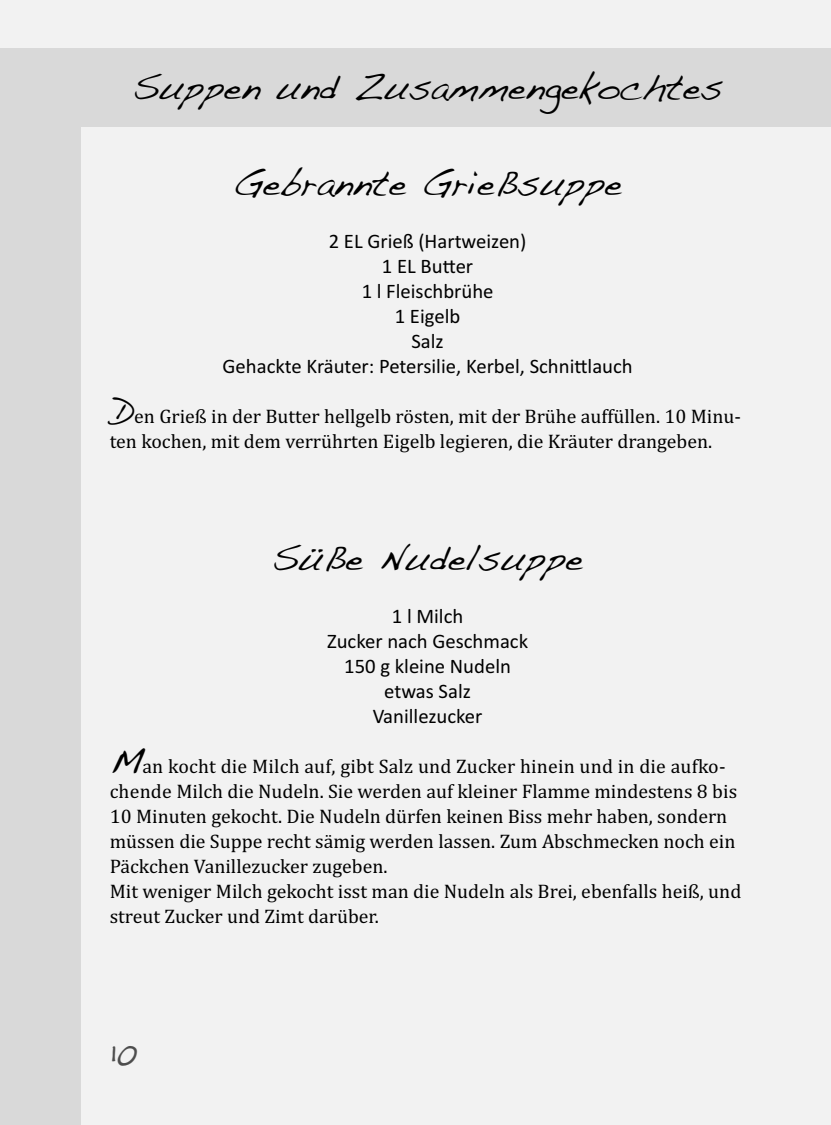
<style>
.page{position:relative;width:831px;height:1125px;background:#f2f2f2}
.page>*{position:absolute;margin:0;border:0;box-sizing:border-box;transform-origin:0 0}
.t1{font:36.15px "Handwriting Dakota";color:#000}
.t2{font:32.85px "Handwriting Dakota";color:#4d4d4d}
.t3{font:20.7px/25px "Calibri";color:#000;text-align:center}
.t4{font:19.8px/25px "Cambria";color:#000}
.s1{font-family:"Handwriting Dakota";font-size:36.15px}
</style>
<div class="page">
<div style="left:0;top:73px;width:80px;height:1052px;background:#d9d9d9"></div>
<div style="left:0;top:48px;width:831px;height:78px;background:#d9d9d9"></div>
<h1 class="t1" style="left:132px;top:76px;width:592px">Suppen und Zusammengekochtes</h1>
<h1 class="t1" style="left:233px;top:171px;width:391px">Gebrannte Grießsuppe</h1>
<p class="t3" style="left:223px;top:230px;width:412px">2 EL Grieß (Hartweizen)<br>1 EL Butter<br>1 l Fleischbrühe<br>1 Eigelb<br>Salz<br>Gehackte Kräuter: Petersilie, Kerbel, Schnittlauch</p>
<p class="t4" style="left:110px;top:406px;width:633px"><span class="s1">D</span>en Grieß in der Butter hellgelb rösten, mit der Brühe auffüllen. 10 Minu&shy;ten kochen, mit dem verrührten Eigelb legieren, die Kräuter drangeben.</p>
<h1 class="t1" style="left:272px;top:546px;width:313px">Süße Nudelsuppe</h1>
<p class="t3" style="left:327px;top:605px;width:203px">1 l Milch<br>Zucker nach Geschmack<br>150 g kleine Nudeln etwas Salz<br>Vanillezucker</p>
<p class="t4" style="left:110px;top:756px;width:633px"><span class="s1">M</span>an kocht die Milch auf, gibt Salz und Zucker hinein und in die aufko&shy;chende Milch die Nudeln. Sie werden auf kleiner Flamme mindestens 8 bis 10 Minuten gekocht. Die Nudeln dürfen keinen Biss mehr haben, sondern müssen die Suppe recht sämig werden lassen. Zum Abschmecken noch ein Päckchen Vanillezucker zugeben.<br>Mit weniger Milch gekocht isst man die Nudeln als Brei, ebenfalls heiß, und streut Zucker und Zimt darüber.</p>
<h2 class="t2" style="left:110px;top:1040px;width:29px">10</h2>
</div>
